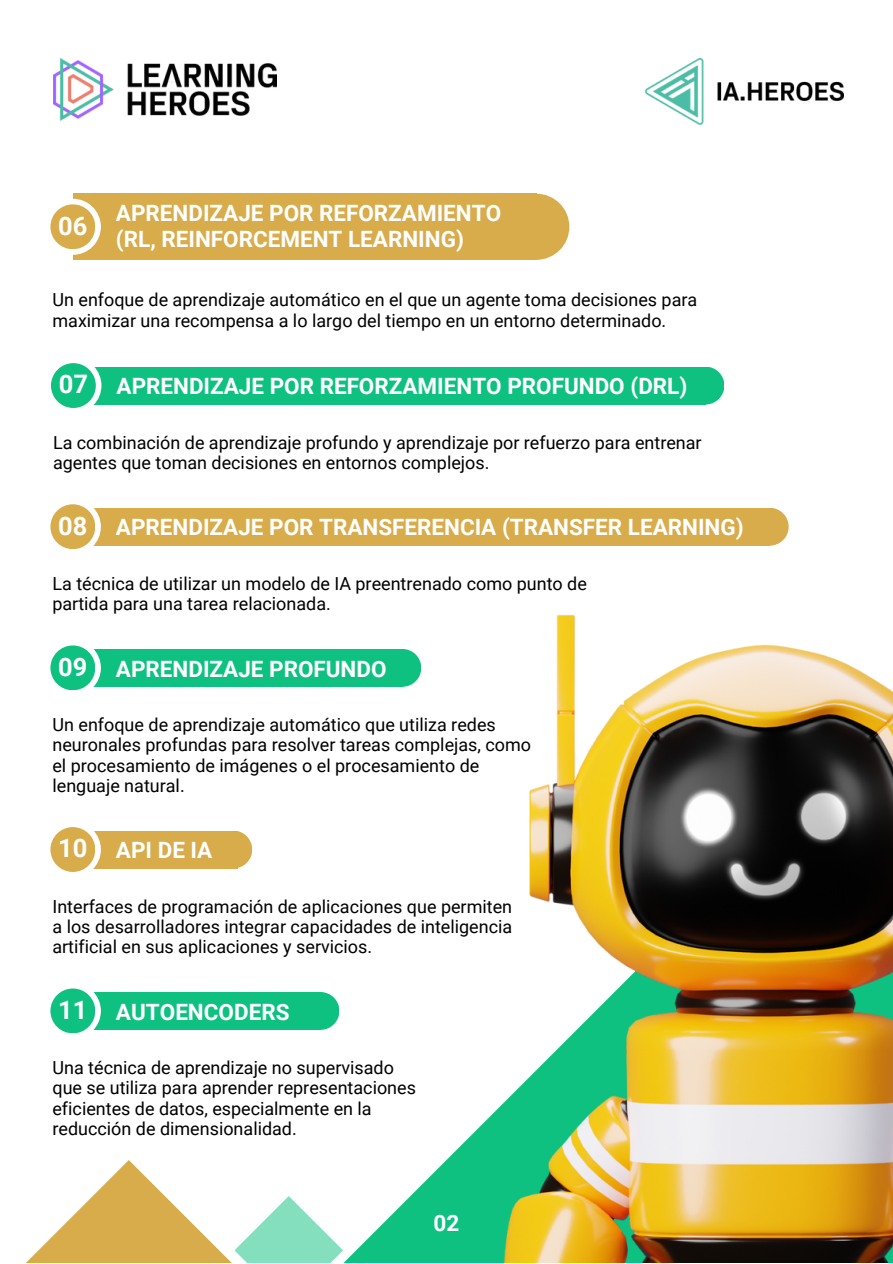
<style>
.page{position:relative;width:893px;height:1264px;background:#fff}
.page>*{position:absolute;margin:0;border:0;box-sizing:border-box;transform-origin:0 0}
.t1{font:700 25.5px "Roboto";color:#fff}
.t2{font:700 22.5px "Roboto";color:#fff}
.t3{font:18px/20.2px "Roboto";color:#000}
</style>
<div class="page">
<img style="left:53px;top:58px;width:224px;height:62px">
<img style="left:645px;top:58px;width:198px;height:67px">
<svg style="left:332px;top:528px;width:457px;height:734px"></svg>
<svg style="left:27px;top:1159px;width:404px;height:103px"></svg>
<div style="left:73px;top:194px;width:463px;height:66px;background:#d8ac4a"></div>
<div style="left:503px;top:194px;width:66px;height:66px;background:#d8ac4a;border-radius:50%"></div>
<div style="left:45px;top:199px;width:56px;height:56px;background:#fff;border-radius:50%"></div>
<div style="left:50px;top:204px;width:45px;height:45px;background:#d8ac4a;border-radius:50%"></div>
<div style="left:73px;top:366px;width:632px;height:38px;background:#0ec181"></div>
<div style="left:45px;top:357px;width:56px;height:56px;background:#fff;border-radius:50%"></div>
<div style="left:51px;top:363px;width:45px;height:45px;background:#0ec181;border-radius:50%"></div>
<div style="left:686px;top:366px;width:38px;height:38px;background:#0ec181;border-radius:50%"></div>
<div style="left:73px;top:508px;width:696px;height:37px;background:#d8ac4a"></div>
<div style="left:750px;top:508px;width:38px;height:37px;background:#d8ac4a;border-radius:50%"></div>
<div style="left:45px;top:498px;width:56px;height:56px;background:#fff;border-radius:50%"></div>
<div style="left:50px;top:504px;width:45px;height:45px;background:#d8ac4a;border-radius:50%"></div>
<div style="left:73px;top:649px;width:329px;height:37px;background:#0ec181"></div>
<div style="left:45px;top:640px;width:56px;height:56px;background:#fff;border-radius:50%"></div>
<div style="left:50px;top:645px;width:45px;height:45px;background:#0ec181;border-radius:50%"></div>
<div style="left:383px;top:649px;width:38px;height:37px;background:#0ec181;border-radius:50%"></div>
<div style="left:73px;top:830px;width:164px;height:38px;background:#d8ac4a"></div>
<div style="left:214px;top:830px;width:38px;height:38px;background:#d8ac4a;border-radius:50%"></div>
<div style="left:45px;top:821px;width:56px;height:56px;background:#fff;border-radius:50%"></div>
<div style="left:50px;top:827px;width:45px;height:45px;background:#d8ac4a;border-radius:50%"></div>
<svg style="left:234px;top:1195px;width:109px;height:67px;fill:#84dfbe"></svg>
<img style="left:503px;top:614px;width:389px;height:648px">
<div style="left:73px;top:992px;width:247px;height:37px;background:#0ec181"></div>
<div style="left:45px;top:982px;width:56px;height:56px;background:#fff;border-radius:50%"></div>
<div style="left:50px;top:988px;width:45px;height:45px;background:#0ec181;border-radius:50%"></div>
<div style="left:301px;top:992px;width:38px;height:37px;background:#0ec181;border-radius:50%"></div>
<p class="t1" style="left:58px;top:211px;width:31px">06</p>
<p class="t2" style="left:116px;top:200px;width:386px">APRENDIZAJE POR REFORZAMIENTO</p>
<p class="t2" style="left:116px;top:226px;width:349px">(RL, REINFORCEMENT LEARNING)</p>
<p class="t3" style="left:52px;top:290px;width:646px">Un enfoque de aprendizaje automático en el que un agente toma decisiones para maximizar una recompensa a lo largo del tiempo en un entorno determinado.</p>
<p class="t1" style="left:59px;top:370px;width:31px">07</p>
<p class="t2" style="left:116px;top:373px;width:572px">APRENDIZAJE POR REFORZAMIENTO PROFUNDO (DRL)</p>
<p class="t3" style="left:53px;top:432px;width:650px">La combinación de aprendizaje profundo y aprendizaje por refuerzo para entrenar agentes que toman decisiones en entornos complejos.</p>
<p class="t1" style="left:58px;top:511px;width:31px">08</p>
<p class="t2" style="left:116px;top:514px;width:629px">APRENDIZAJE POR TRANSFERENCIA (TRANSFER LEARNING)</p>
<p class="t3" style="left:52px;top:573px;width:536px">La técnica de utilizar un modelo de IA preentrenado como punto de partida para una tarea relacionada.</p>
<p class="t1" style="left:58px;top:652px;width:31px">09</p>
<p class="t2" style="left:116px;top:655px;width:272px">APRENDIZAJE PROFUNDO</p>
<p class="t3" style="left:52px;top:715px;width:480px">Un enfoque de aprendizaje automático que utiliza redes neuronales profundas para resolver tareas complejas, como el procesamiento de imágenes o el procesamiento de lenguaje natural.</p>
<p class="t1" style="left:58px;top:833px;width:31px">10</p>
<p class="t2" style="left:116px;top:837px;width:98px">API DE IA</p>
<p class="t3" style="left:52px;top:896px;width:461px;text-align:justify">Interfaces de programación de aplicaciones que permiten a los desarrolladores integrar capacidades de inteligencia artificial en sus aplicaciones y servicios.</p>
<p class="t1" style="left:58px;top:995px;width:31px">11</p>
<p class="t2" style="left:116px;top:998px;width:175px">AUTOENCODERS</p>
<p class="t3" style="left:52px;top:1057px;width:365px">Una técnica de aprendizaje no supervisado que se utiliza para aprender representaciones eficientes de datos, especialmente en la reducción de dimensionalidad.</p>
<p class="t2" style="left:433px;top:1209px;width:27px">02</p>
</div>
